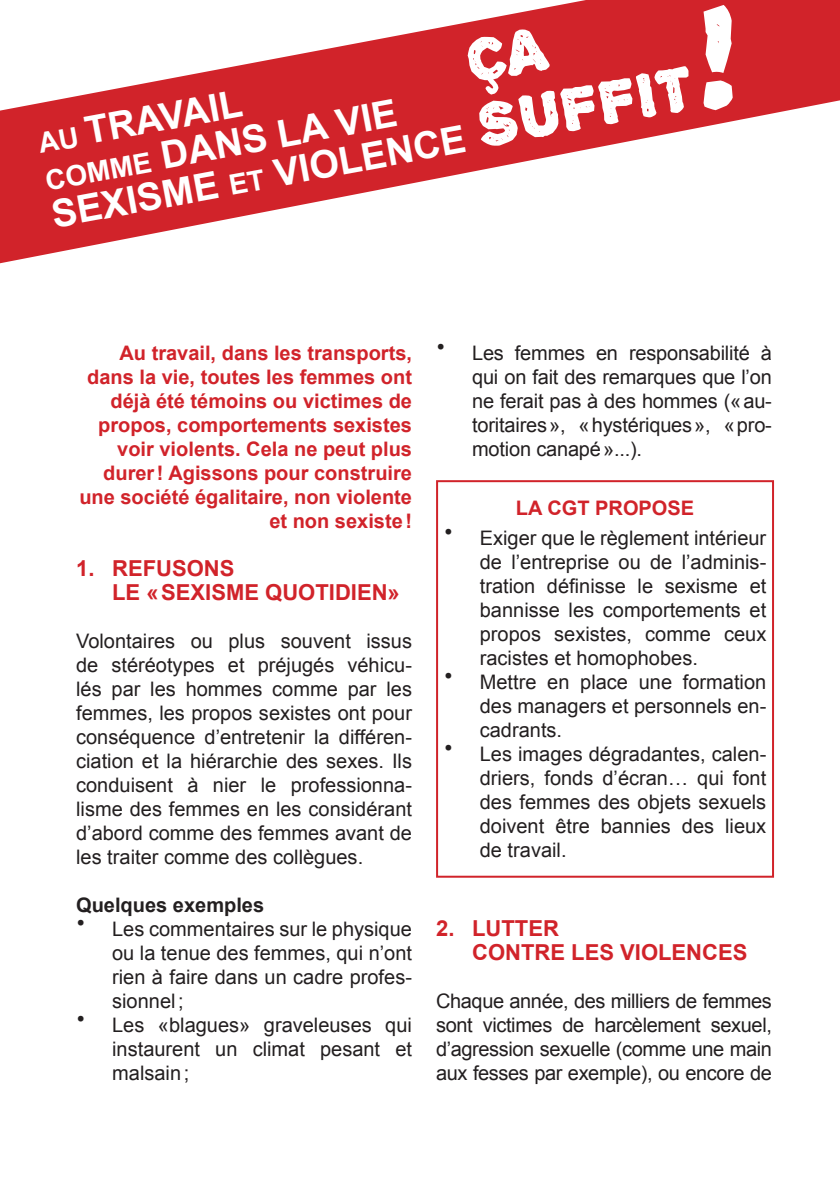
<style>
.page{position:relative;width:840px;height:1191px;background:#fff}
.page>*{position:absolute;margin:0;border:0;box-sizing:border-box;transform-origin:0 0}
.t1{font:143.2px "Alpha Echo";color:#fff}
.t2{font:700 38px/36.6px "Arial";color:#fff}
.t3{font:700 28px "Arial";color:#fff}
.t4{font:700 22px/24px "Arial";color:#d1232a}
.t5{font:20px/24px "Arial";color:#231f20;text-align:justify}
.t6{font:700 20px/24px "Arial";color:#d1232a;text-align:right}
.t7{font:700 20px "Arial";color:#231f20}
.s1{font-family:"Alpha Echo";font-weight:400;font-size:66.6px}
</style>
<div class="page">
<div style="left:436px;top:480px;width:337px;height:397px;border:2px solid #d1232a"></div>
<svg style="left:0;top:0;width:839px;height:263px;fill:#d1232a"></svg>
<svg style="left:37px;top:127px;width:41px;height:26px"></svg>
<svg style="left:229px;top:169px;width:36px;height:26px"></svg>
<div style="left:464px;top:26px;width:86px;height:71px;background:#d1232a"></div>
<h1 class="t1" style="left:696px;top:-24px;width:43px">!</h1>
<h2 class="t2" style="left:271px;top:158px;width:429px;rotate:-11deg">VIOLENCE <span class="s1">SUFFIT</span></h2>
<h2 class="t2" style="left:82px;top:115px;width:161px;rotate:-11deg">TRAVAIL</h2>
<h3 class="t3" style="left:42px;top:162px;width:109px;rotate:-10deg">COMME</h3>
<h2 class="t2" style="left:42px;top:163px;width:359px;text-indent:118px;rotate:-11deg">DANS LA VIE<br>SEXISME</h2>
<p class="t6" style="left:79px;top:342px;width:334px">Au travail, dans les transports, dans la vie, toutes les femmes ont déjà été témoins ou victimes de propos, comportements sexistes voir violents. Cela ne peut plus durer! Agissons pour construire une société égalitaire, non violente et non sexiste!</p>
<p class="t4" style="left:112px;top:557px;width:289px;text-indent:-36px">1. REFUSONS<br>LE «SEXISME QUOTIDIEN»</p>
<p class="t5" style="left:76px;top:629px;width:337px">Volontaires ou plus souvent issus de stéréotypes et préjugés véhicu&shy;lés par les hommes comme par les femmes, les propos sexistes ont pour conséquence d’entretenir la différen&shy;ciation et la hiérarchie des sexes. Ils conduisent à nier le professionna&shy;lisme des femmes en les considérant d’abord comme des femmes avant de les traiter comme des collègues.</p>
<p class="t7" style="left:76px;top:892px;width:189px">Quelques exemples</p>
<p class="t5" style="left:112px;top:917px;width:301px;text-indent:-36px"><sup>•</sup> Les commentaires sur le physique ou la tenue des femmes, qui n’ont rien à faire dans un cadre profes&shy;sionnel;</p>
<p class="t5" style="left:112px;top:1013px;width:301px;text-indent:-36px"><sup>•</sup> Les «blagues» graveleuses qui instaurent un climat pesant et malsain;</p>
<p class="t5" style="left:472px;top:341px;width:301px;text-indent:-36px"><sup>•</sup> Les femmes en responsabilité à qui on fait des remarques que l’on ne ferait pas à des hommes («au&shy;toritaires», «hystériques», «pro&shy;motion canapé»...).</p>
<p class="t6" style="left:515px;top:497px;width:180px">LA CGT PROPOSE</p>
<p class="t5" style="left:479px;top:526px;width:288px;text-indent:-36px"><sup>•</sup> Exiger que le règlement intérieur de l’entreprise ou de l’adminis&shy;tration définisse le sexisme et bannisse les comportements et propos sexistes, comme ceux racistes et homophobes.</p>
<p class="t5" style="left:479px;top:670px;width:288px;text-indent:-36px"><sup>•</sup> Mettre en place une formation des managers et personnels en&shy;cadrants.</p>
<p class="t5" style="left:479px;top:742px;width:288px;text-indent:-36px"><sup>•</sup> Les images dégradantes, calen&shy;driers, fonds d’écran… qui font des femmes des objets sexuels doivent être bannies des lieux de travail.</p>
<p class="t4" style="left:472px;top:917px;width:277px;text-indent:-36px">2. LUTTER<br>CONTRE LES VIOLENCES</p>
<p class="t5" style="left:436px;top:989px;width:337px">Chaque année, des milliers de femmes sont victimes de harcèlement sexuel, d’agression sexuelle (comme une main aux fesses par exemple), ou encore de</p>
</div>
